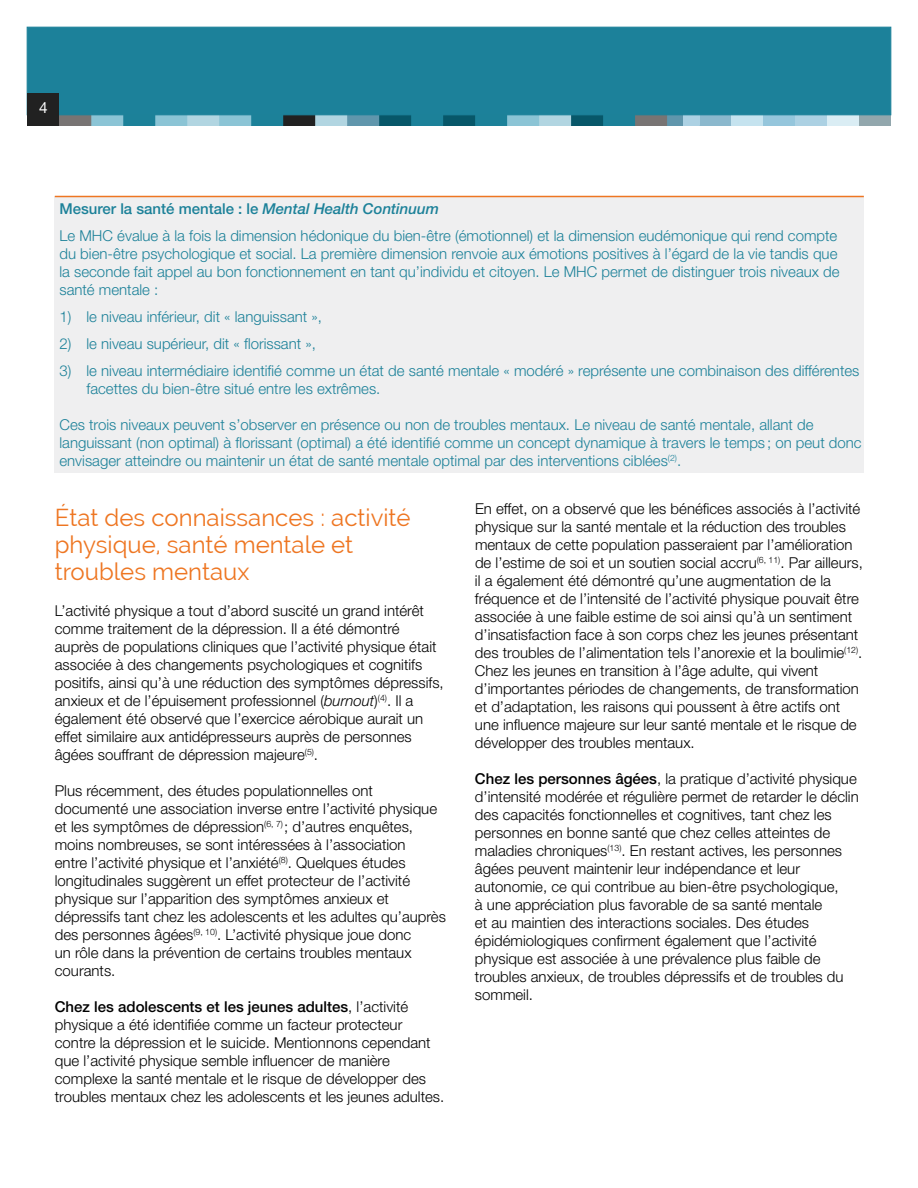
<style>
.page{position:relative;width:918px;height:1188px;background:#fff}
.page>*{position:absolute;margin:0;border:0;box-sizing:border-box;transform-origin:0 0}
.t1{font:24px/27px "Raleway";color:#ee7622}
.t2{font:15.3px "Helvetica Neue LT Std";color:#fff}
.t3{font:300 15px/18px "Helvetica Neue LT Std";color:#000}
.t4{font:300 15px/18px "Helvetica Neue LT Std";color:#1c8199}
.s1{font-weight:500}
.s2{font-weight:500;font-style:italic}
.s3{font-style:italic}
</style>
<div class="page">
<div style="left:859px;top:110px;width:32px;height:16px;background:#92a7ad"></div>
<div style="left:827px;top:110px;width:32px;height:16px;background:#daedf4"></div>
<div style="left:795px;top:110px;width:32px;height:16px;background:#acd1e3"></div>
<div style="left:763px;top:110px;width:32px;height:16px;background:#95c6dc"></div>
<svg style="left:59px;top:115px;width:704px;height:11px;background:#5c96a7"></svg>
<div style="left:27px;top:27px;width:864px;height:88px;background:#1c819a;border:1px solid #1c819a"></div>
<div style="left:27px;top:94px;width:32px;height:32px;background:#212121"></div>
<div style="left:55px;top:196px;width:809px;height:276px;background:#efeff0"></div>
<hr style="left:55px;top:196px;width:809px;height:1px;background:#ee7622">
<p class="t2" style="left:39px;top:99px;width:10px">4</p>
<p class="t4" style="left:59px;top:195px;width:779px;line-height:27px"><span class="s1">Mesurer la santé mentale : le</span> <span class="s2">Mental Health Continuum<br></span>Le MHC évalue à la fois la dimension hédonique du bien-être (émotionnel) et la dimension eudémonique qui rend compte</p>
<p class="t4" style="left:59px;top:244px;width:782px">du bien-être psychologique et social. La première dimension renvoie aux émotions positives à l’égard de la vie tandis que la seconde fait appel au bon fonctionnement en tant qu’individu et citoyen. Le MHC permet de distinguer trois niveaux de santé mentale :</p>
<p class="t4" style="left:59px;top:307px;width:264px">1) le niveau inférieur, dit « languissant »,</p>
<p class="t4" style="left:59px;top:334px;width:258px">2) le niveau supérieur, dit « florissant »,</p>
<p class="t4" style="left:86px;top:361px;width:774px;text-indent:-27px">3) le niveau intermédiaire identifié comme un état de santé mentale « modéré » représente une combinaison des différentes facettes du bien-être situé entre les extrêmes.</p>
<p class="t4" style="left:59px;top:415px;width:804px">Ces trois niveaux peuvent s’observer en présence ou non de troubles mentaux. Le niveau de santé mentale, allant de languissant (non optimal) à florissant (optimal) a été identifié comme un concept dynamique à travers le temps ; on peut donc envisager atteindre ou maintenir un état de santé mentale optimal par des interventions ciblées<sup>(2)</sup>.</p>
<h1 class="t1" style="left:55px;top:504px;width:357px">État des connaissances : activité physique, santé mentale et troubles mentaux</h1>
<p class="t3" style="left:55px;top:601px;width:390px">L’activité physique a tout d’abord suscité un grand intérêt comme traitement de la dépression. Il a été démontré auprès de populations cliniques que l’activité physique était associée à des changements psychologiques et cognitifs positifs, ainsi qu’à une réduction des symptômes dépressifs, anxieux et de l’épuisement professionnel (<span class="s3">burnout</span>)<sup>(4)</sup>. Il a également été observé que l’exercice aérobique aurait un effet similaire aux antidépresseurs auprès de personnes âgées souffrant de dépression majeure<sup>(5)</sup>.</p>
<p class="t3" style="left:55px;top:781px;width:393px">Plus récemment, des études populationnelles ont documenté une association inverse entre l’activité physique et les symptômes de dépression<sup>(6,</sup> <sup>7)</sup>; d’autres enquêtes, moins nombreuses, se sont intéressées à l’association<br>entre l’activité physique et l’anxiété<sup>(8)</sup>. Quelques études longitudinales suggèrent un effet protecteur de l’activité physique sur l’apparition des symptômes anxieux et dépressifs tant chez les adolescents et les adultes qu’auprès des personnes âgées<sup>(9,</sup> <sup>10)</sup>. L’activité physique joue donc<br>un rôle dans la prévention de certains troubles mentaux courants.</p>
<p class="t3" style="left:55px;top:997px;width:391px"><span class="s1">Chez les adolescents et les jeunes adultes</span>, l’activité physique a été identifiée comme un facteur protecteur contre la dépression et le suicide. Mentionnons cependant que l’activité physique semble influencer de manière complexe la santé mentale et le risque de développer des troubles mentaux chez les adolescents et les jeunes adultes.</p>
<p class="t3" style="left:475px;top:500px;width:389px">En effet, on a observé que les bénéfices associés à l’activité physique sur la santé mentale et la réduction des troubles mentaux de cette population passeraient par l’amélioration de l’estime de soi et un soutien social accru<sup>(6,</sup> <sup>11)</sup>. Par ailleurs, il a également été démontré qu’une augmentation de la fréquence et de l’intensité de l’activité physique pouvait être associée à une faible estime de soi ainsi qu’à un sentiment d’insatisfaction face à son corps chez les jeunes présentant des troubles de l’alimentation tels l’anorexie et la boulimie<sup>(12)</sup>.<br>Chez les jeunes en transition à l’âge adulte, qui vivent d’importantes périodes de changements, de transformation et d’adaptation, les raisons qui poussent à être actifs ont une influence majeure sur leur santé mentale et le risque de développer des troubles mentaux.</p>
<p class="t3" style="left:475px;top:770px;width:385px"><span class="s1">Chez les personnes âgées</span>, la pratique d’activité physique d’intensité modérée et régulière permet de retarder le déclin des capacités fonctionnelles et cognitives, tant chez les personnes en bonne santé que chez celles atteintes de maladies chroniques<sup>(13)</sup>. En restant actives, les personnes âgées peuvent maintenir leur indépendance et leur autonomie, ce qui contribue au bien-être psychologique,<br>à une appréciation plus favorable de sa santé mentale<br>et au maintien des interactions sociales. Des études épidémiologiques confirment également que l’activité physique est associée à une prévalence plus faible de troubles anxieux, de troubles dépressifs et de troubles du sommeil.</p>
</div>
